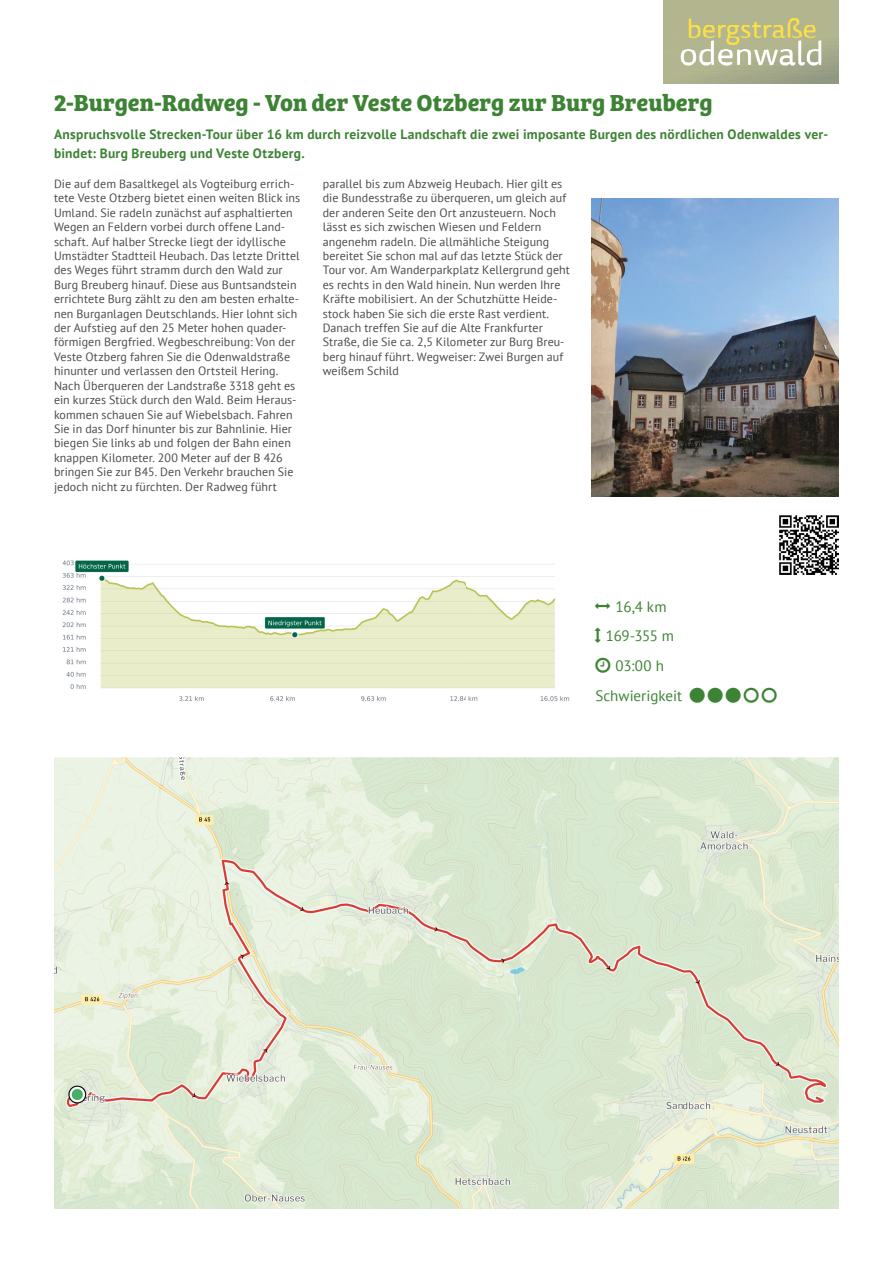
<style>
.page{position:relative;width:893px;height:1263px;background:#fff}
.page>*{position:absolute;margin:0;border:0;box-sizing:border-box;transform-origin:0 0}
.t1{font:700 24px "Bree Serif";color:#3d8334}
.t2{font:15px/30px "PT Sans";color:#3d8334}
.t3{font:700 13.5px/19.5px "PT Sans";letter-spacing:.02em;color:#3d8334}
.t4{font:12px/14.4px "PT Sans";letter-spacing:.005em;color:#4b4b4a}
.s1{font-family:"Tourpiktogramme Voll"}
</style>
<div class="page">
<img style="left:54px;top:758px;width:785px;height:451px">
<img style="left:62px;top:560px;width:508px;height:141px">
<img style="left:779px;top:515px;width:60px;height:60px">
<img style="left:591px;top:198px;width:248px;height:298px">
<img style="left:663px;top:0;width:176px;height:83px">
<h1 class="t1" style="left:54px;top:84px;width:660px">2-Burgen-Radweg - Von der Veste Otzberg zur Burg Breuberg</h1>
<p class="t3" style="left:54px;top:124px;width:776px">Anspruchsvolle Strecken-Tour über 16 km durch reizvolle Landschaft die zwei imposante Burgen des nördlichen Odenwaldes ver&shy;bindet: Burg Breuberg und Veste Otzberg.</p>
<p class="t4" style="left:54px;top:176px;width:248px">Die auf dem Basaltkegel als Vogteiburg errich&shy;tete Veste Otzberg bietet einen weiten Blick ins Umland. Sie radeln zunächst auf asphaltierten Wegen an Feldern vorbei durch offene Land&shy;schaft. Auf halber Strecke liegt der idyllische Umstädter Stadtteil Heubach. Das letzte Drittel des Weges führt stramm durch den Wald zur Burg Breuberg hinauf. Diese aus Buntsandstein errichtete Burg zählt zu den am besten erhalte&shy;nen Burganlagen Deutschlands. Hier lohnt sich der Aufstieg auf den 25 Meter hohen quader&shy;förmigen Bergfried. Wegbeschreibung: Von der Veste Otzberg fahren Sie die Odenwaldstraße hinunter und verlassen den Ortsteil Hering.<br>Nach Überqueren der Landstraße 3318 geht es ein kurzes Stück durch den Wald. Beim Heraus&shy;kommen schauen Sie auf Wiebelsbach. Fahren Sie in das Dorf hinunter bis zur Bahnlinie. Hier biegen Sie links ab und folgen der Bahn einen knappen Kilometer. 200 Meter auf der B 426 bringen Sie zur B45. Den Verkehr brauchen Sie jedoch nicht zu fürchten. Der Radweg führt</p>
<p class="t4" style="left:323px;top:176px;width:249px">parallel bis zum Abzweig Heubach. Hier gilt es die Bundesstraße zu überqueren, um gleich auf der anderen Seite den Ort anzusteuern. Noch lässt es sich zwischen Wiesen und Feldern angenehm radeln. Die allmähliche Steigung bereitet Sie schon mal auf das letzte Stück der Tour vor. Am Wanderparkplatz Kellergrund geht es rechts in den Wald hinein. Nun werden Ihre Kräfte mobilisiert. An der Schutzhütte Heide&shy;stock haben Sie sich die erste Rast verdient.<br>Danach treffen Sie auf die Alte Frankfurter Straße, die Sie ca. 2,5 Kilometer zur Burg Breu&shy;berg hinauf führt. Wegweiser: Zwei Burgen auf weißem Schild</p>
<p class="t2" style="left:595px;top:591px;width:183px"><span class="s1">K</span> 16,4 km<br><span class="s1">L</span> 169-355 m<br><span class="s1">J</span> 03:00 h<br>Schwierigkeit <span class="s1">E E E D D</span></p>
</div>
